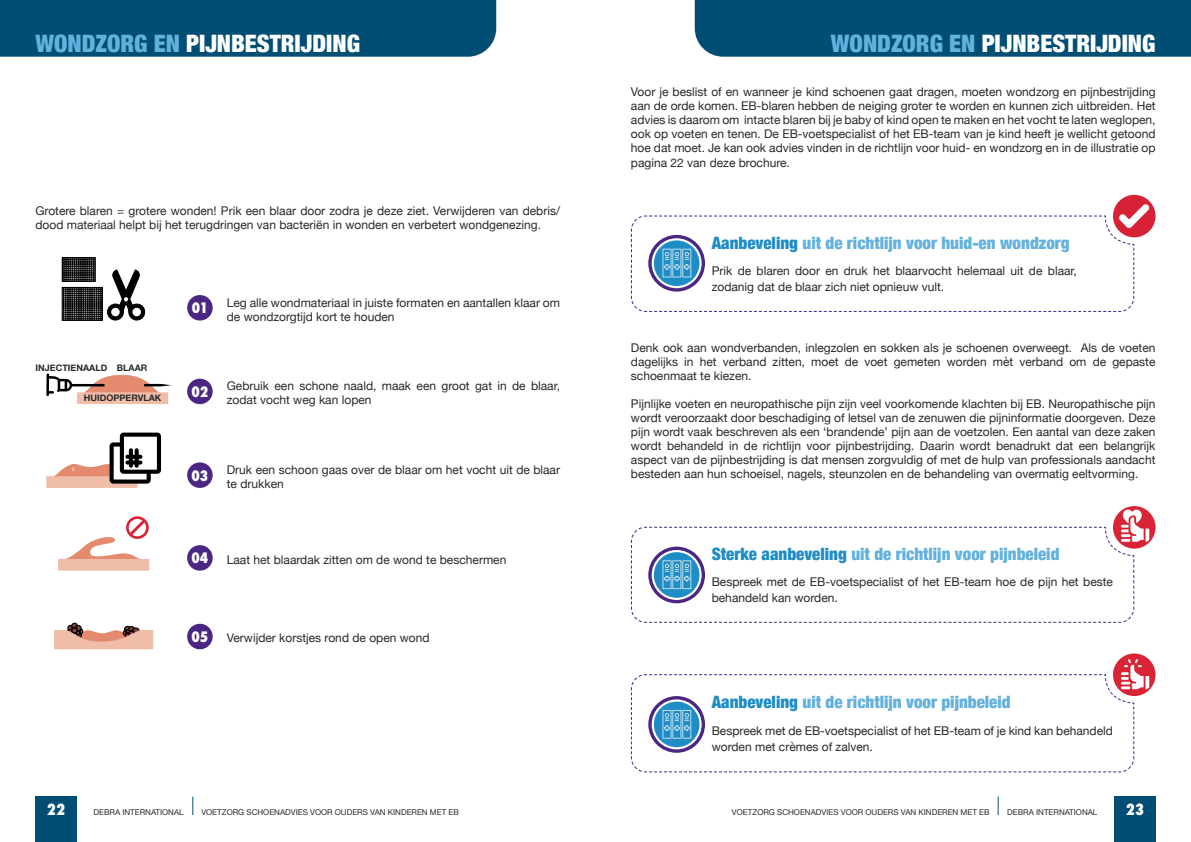
<style>
.page{position:relative;width:1191px;height:842px;background:#fff}
.page>*{position:absolute;margin:0;border:0;box-sizing:border-box;transform-origin:0 0}
.t1{font:900 condensed 24px "Helvetica Neue";color:#fff}
.t2{font:900 condensed 17px "Helvetica Neue";color:#63b1dc}
.t3{font:800 condensed 15px "Futura";color:#fff}
.t4{font:800 condensed 14px "Futura";color:#fff}
.t5{font:12px/14px "Helvetica Neue";color:#292829}
.t6{font:700 9px "Helvetica Neue";color:#292829}
.t7{font:8px "Helvetica Neue";color:#292829}
.s1{color:#63b1dc}
.s2{color:#1f8dc5}
</style>
<div class="page">
<div style="left:694px;top:0;width:497px;height:57px;background:#004e74"></div>
<div style="left:35px;top:797px;width:42px;height:45px;background:#004e74"></div>
<div style="left:1114px;top:797px;width:41px;height:45px;background:#004e74"></div>
<svg style="left:192px;top:797px;width:1px;height:18px"></svg>
<svg style="left:997px;top:797px;width:1px;height:18px"></svg>
<div style="left:0;top:0;width:496px;height:57px;background:#004e74"></div>
<svg style="left:62px;top:258px;width:83px;height:63px"></svg>
<div style="left:187px;top:295px;width:26px;height:26px;background:#4b2683;border-radius:50%"></div>
<svg style="left:46px;top:373px;width:126px;height:31px"></svg>
<div style="left:187px;top:379px;width:26px;height:25px;background:#4b2683;border-radius:50%"></div>
<svg style="left:46px;top:433px;width:115px;height:55px"></svg>
<div style="left:187px;top:462px;width:26px;height:26px;background:#4b2683;border-radius:50%"></div>
<svg style="left:58px;top:516px;width:91px;height:55px"></svg>
<div style="left:187px;top:545px;width:26px;height:26px;background:#4b2683;border-radius:50%"></div>
<svg style="left:54px;top:623px;width:99px;height:26px"></svg>
<div style="left:187px;top:624px;width:26px;height:25px;background:#4b2683;border-radius:50%"></div>
<div style="left:1113px;top:195px;width:42px;height:42px;background:#d62137;border-radius:50%"></div>
<svg style="left:630px;top:204px;width:519px;height:108px"></svg>
<svg style="left:1113px;top:506px;width:42px;height:43px"></svg>
<svg style="left:630px;top:510px;width:519px;height:113px"></svg>
<div style="left:1113px;top:653px;width:42px;height:43px;background:#d82435;border-radius:50%"></div>
<svg style="left:630px;top:659px;width:519px;height:114px"></svg>
<h1 class="t1" style="left:35px;top:23px;width:326px"><span class="s1">WONDZORG EN</span> PIJNBESTRIJDING</h1>
<p class="t5" style="left:35px;top:205px;width:526px">Grotere blaren = grotere wonden! Prik een blaar door zodra je deze ziet. Verwijderen van debris/ dood materiaal helpt bij het terugdringen van bacteriën in wonden en verbetert wondgenezing.</p>
<p class="t6" style="left:36px;top:360px;width:73px">INJECTIENAALD</p>
<p class="t6" style="left:84px;top:391px;width:79px">HUIDOPPERVLAK</p>
<p class="t6" style="left:117px;top:360px;width:32px">BLAAR</p>
<p class="t4" style="left:192px;top:299px;width:17px">01</p>
<p class="t5" style="left:227px;top:296px;width:335px">Leg alle wondmateriaal in juiste formaten en aantallen klaar om de wondzorgtijd kort te houden</p>
<p class="t4" style="left:191px;top:382px;width:18px">02</p>
<p class="t5" style="left:227px;top:380px;width:335px">Gebruik een schone naald, maak een groot gat in de blaar, zodat vocht weg kan lopen</p>
<p class="t4" style="left:191px;top:466px;width:18px">03</p>
<p class="t5" style="left:227px;top:463px;width:335px">Druk een schoon gaas over de blaar om het vocht uit de blaar te drukken</p>
<p class="t4" style="left:191px;top:549px;width:18px">04</p>
<p class="t5" style="left:227px;top:553px;width:281px">Laat het blaardak zitten om de wond te beschermen</p>
<p class="t4" style="left:191px;top:627px;width:18px">05</p>
<p class="t5" style="left:227px;top:632px;width:204px">Verwijder korstjes rond de open wond</p>
<h1 class="t1" style="left:831px;top:23px;width:326px"><span class="s1">WONDZORG EN</span> PIJNBESTRIJDING</h1>
<p class="t5" style="left:631px;top:86px;width:526px;text-align:justify">Voor je beslist of en wanneer je kind schoenen gaat dragen, moeten wondzorg en pijnbestrijding aan de orde komen. EB-blaren hebben de neiging groter te worden en kunnen zich uitbreiden. Het advies is daarom om intacte blaren bij je baby of kind open te maken en het vocht te laten weglopen, ook op voeten en tenen. De EB-voetspecialist of het EB-team van je kind heeft je wellicht getoond hoe dat moet. Je kan ook advies vinden in de richtlijn voor huid- en wondzorg en in de illustratie op pagina 22 van deze brochure.</p>
<h2 class="t2" style="left:711px;top:229px;width:359px"><span class="s2">Aanbeveling</span> uit de richtlijn voor huid-en wondzorg</h2>
<p class="t5" style="left:711px;top:263px;width:366px;line-height:16px">Prik de blaren door en druk het blaarvocht helemaal uit de blaar, zodanig dat de blaar zich niet opnieuw vult.</p>
<p class="t5" style="left:631px;top:341px;width:526px;text-align:justify">Denk ook aan wondverbanden, inlegzolen en sokken als je schoenen overweegt. Als de voeten dagelijks in het verband zitten, moet de voet gemeten worden mèt verband om de gepaste schoenmaat te kiezen.</p>
<p class="t5" style="left:631px;top:397px;width:526px;text-align:justify">Pijnlijke voeten en neuropathische pijn zijn veel voorkomende klachten bij EB. Neuropathische pijn wordt veroorzaakt door beschadiging of letsel van de zenuwen die pijninformatie doorgeven. Deze pijn wordt vaak beschreven als een ‘brandende’ pijn aan de voetzolen. Een aantal van deze zaken wordt behandeld in de richtlijn voor pijnbestrijding. Daarin wordt benadrukt dat een belangrijk aspect van de pijnbestrijding is dat mensen zorgvuldig of met de hulp van professionals aandacht besteden aan hun schoeisel, nagels, steunzolen en de behandeling van overmatig eeltvorming.</p>
<h2 class="t2" style="left:711px;top:540px;width:349px"><span class="s2">Sterke aanbeveling</span> uit de richtlijn voor pijnbeleid</h2>
<p class="t5" style="left:711px;top:574px;width:403px;line-height:16px">Bespreek met de EB-voetspecialist of het EB-team hoe de pijn het beste behandeld kan worden.</p>
<h2 class="t2" style="left:711px;top:688px;width:300px"><span class="s2">Aanbeveling</span> uit de richtlijn voor pijnbeleid</h2>
<p class="t5" style="left:711px;top:724px;width:403px;line-height:16px">Bespreek met de EB-voetspecialist of het EB-team of je kind kan behandeld worden met crèmes of zalven.</p>
<p class="t3" style="left:47px;top:799px;width:20px">22</p>
<p class="t7" style="left:94px;top:806px;width:92px">DEBRA INTERNATIONAL</p>
<p class="t7" style="left:201px;top:806px;width:259px">VOETZORG SCHOENADVIES VOOR OUDERS VAN KINDEREN MET EB</p>
<p class="t7" style="left:732px;top:806px;width:259px">VOETZORG SCHOENADVIES VOOR OUDERS VAN KINDEREN MET EB</p>
<p class="t7" style="left:1007px;top:806px;width:92px">DEBRA INTERNATIONAL</p>
<p class="t3" style="left:1126px;top:799px;width:20px">23</p>
</div>
